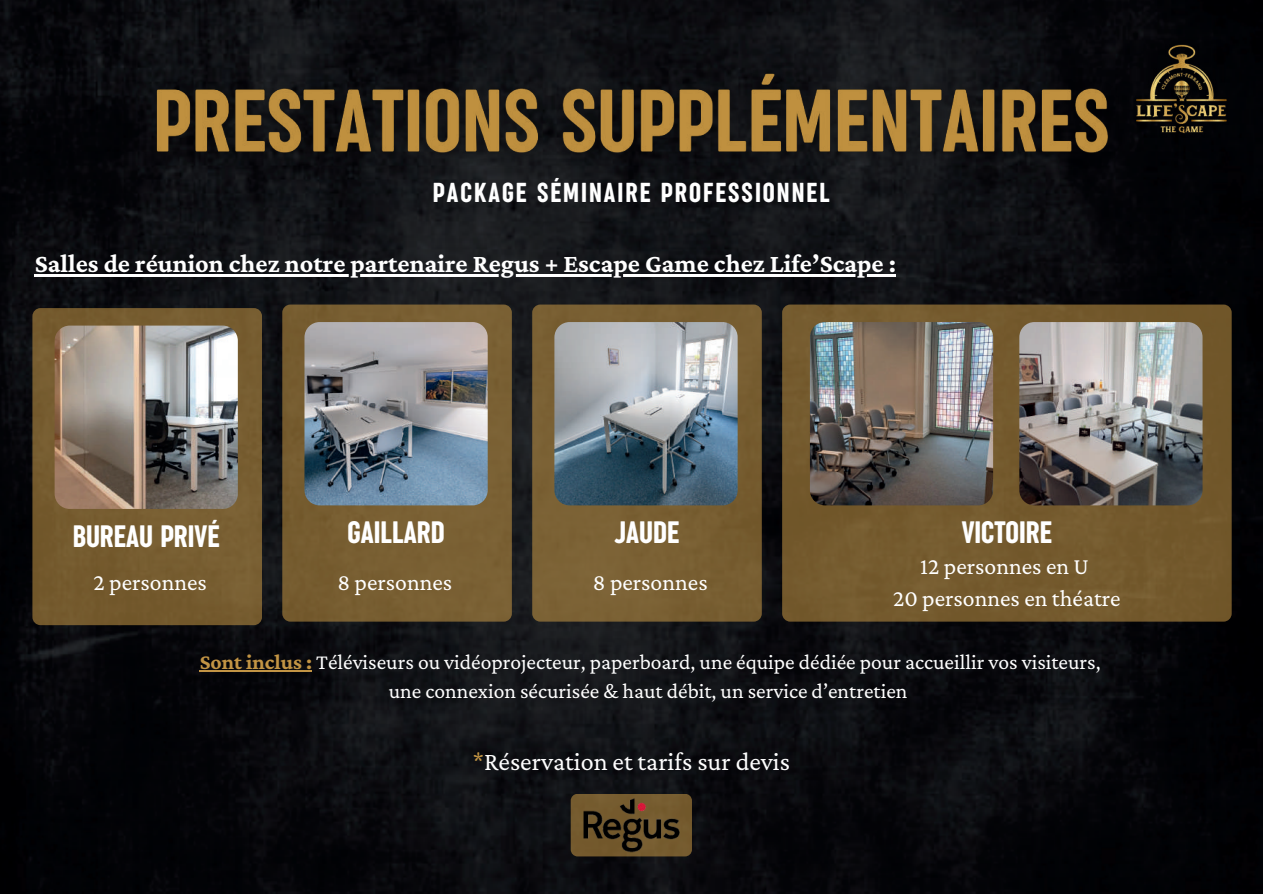
<style>
.page{position:relative;width:1263px;height:894px;background:#fff}
.page>*{position:absolute;margin:0;border:0;box-sizing:border-box;transform-origin:0 0}
.t1{font:32.1px "Sugo Pro Classic";color:#fff}
.t2{font:28.35px "Sugo Pro Classic";letter-spacing:.07em;color:#fff}
.t3{font:700 26.1px "Crimson Pro";color:#fff}
.t4{font:26.1px "Crimson Pro";color:#fff}
.t5{font:23.7px/32.7px "Crimson Pro";color:#fff;text-align:center}
.t6{font:21.6px/29.2px "Crimson Pro";color:#fff;text-align:center}
.s1{font-weight:700;color:#c29444}
.s2{color:#c29444}
</style>
<div class="page">
<img style="left:0;top:0;width:1263px;height:893px">
<img style="left:1136px;top:39px;width:96px;height:100px">
<div style="left:282px;top:304px;width:230px;height:317px;background:#795f33;border-radius:8px"></div>
<img style="left:304px;top:322px;width:184px;height:183px;border-radius:15px">
<div style="left:532px;top:304px;width:230px;height:317px;background:#7a6033;border-radius:8px"></div>
<img style="left:554px;top:322px;width:184px;height:183px;border-radius:15px">
<div style="left:782px;top:304px;width:450px;height:317px;background:#74592d;border-radius:8px"></div>
<div style="left:571px;top:793px;width:121px;height:63px;background:#755b2e;border-radius:7px"></div>
<img style="left:583px;top:798px;width:97px;height:54px">
<img style="left:810px;top:322px;width:183px;height:183px;border-radius:15px">
<img style="left:1019px;top:322px;width:183px;height:183px;border-radius:15px">
<div style="left:32px;top:308px;width:230px;height:317px;background:#765c30;border-radius:8px"></div>
<img style="left:55px;top:325px;width:183px;height:184px;border-radius:15px">
<img style="left:134px;top:53px;width:998px;height:126px">
<hr style="left:35px;top:274px;width:861px;height:2px;background:#fff">
<hr style="left:200px;top:669px;width:112px;height:2px;background:#c29444">
<h2 class="t2" style="left:433px;top:176px;width:398px">PACKAGE SÉMINAIRE PROFESSIONNEL</h2>
<p class="t3" style="left:35px;top:247px;width:863px">Salles de réunion chez notre partenaire Regus + Escape Game chez Life’Scape :</p>
<h1 class="t1" style="left:73px;top:517px;width:148px">BUREAU PRIVÉ</h1>
<p class="t5" style="left:94px;top:565px;width:115px">2 personnes</p>
<h1 class="t1" style="left:347px;top:514px;width:99px">GAILLARD</h1>
<h1 class="t1" style="left:615px;top:514px;width:66px">JAUDE</h1>
<h1 class="t1" style="left:962px;top:514px;width:92px">VICTOIRE</h1>
<p class="t5" style="left:337px;top:565px;width:116px">8 personnes</p>
<p class="t5" style="left:593px;top:565px;width:116px">8 personnes</p>
<p class="t5" style="left:893px;top:549px;width:229px">12 personnes en U<br>20 personnes en théatre</p>
<p class="t6" style="left:200px;top:646px;width:902px"><span class="s1">Sont inclus :</span> Téléviseurs ou vidéoprojecteur, paperboard, une équipe dédiée pour accueillir vos visiteurs, une connexion sécurisée &amp; haut débit, un service d’entretien</p>
<p class="t4" style="left:473px;top:744px;width:319px"><span class="s2">*</span>Réservation et tarifs sur devis</p>
</div>
